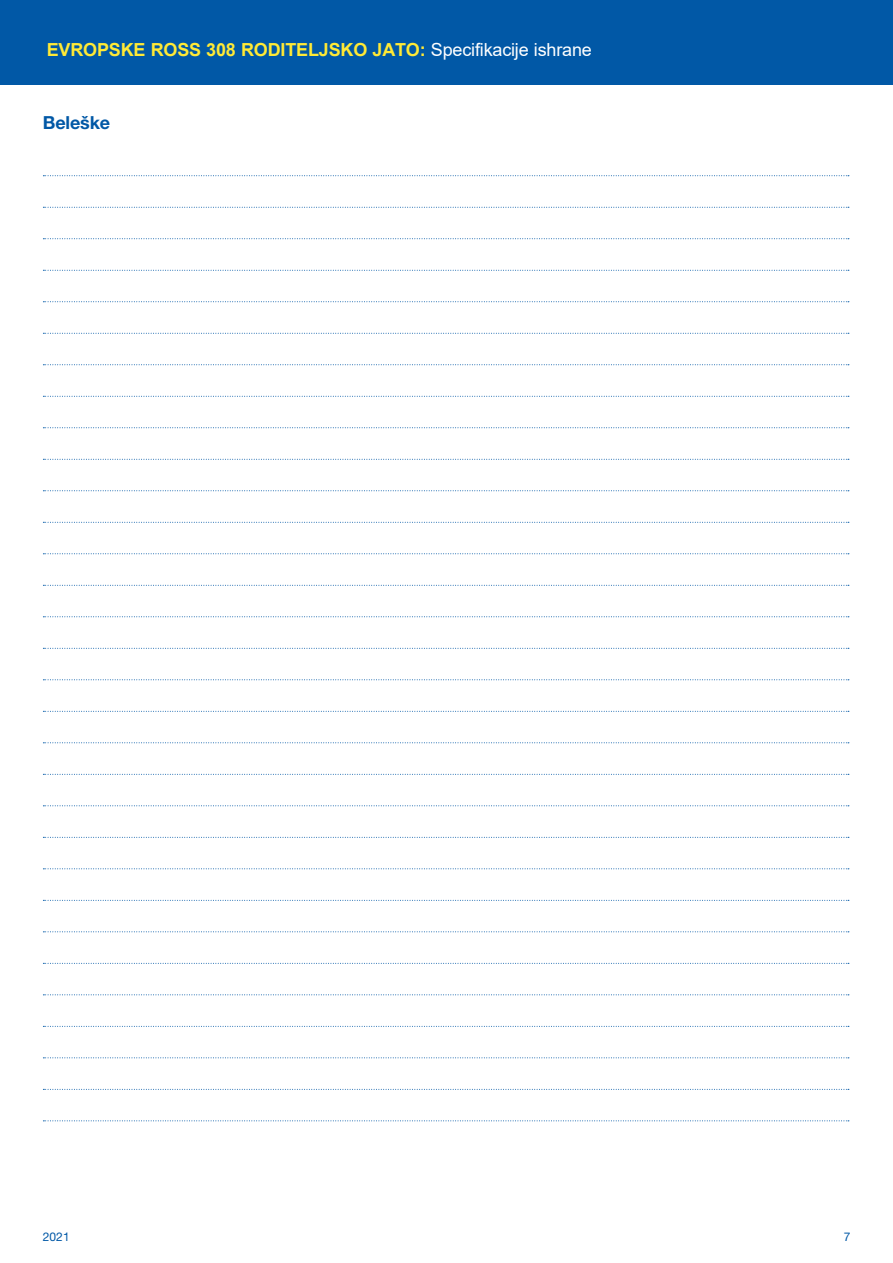
<style>
.page{position:relative;width:893px;height:1263px;background:#fff}
.page>*{position:absolute;margin:0;border:0;box-sizing:border-box;transform-origin:0 0}
.t1{font:700 18px "Arial";letter-spacing:-.01em;color:#ffea36}
.t2{font:700 18px "Helvetica Neue LT Std";letter-spacing:-.01em;color:#0158a6}
.t3{font:12px "Helvetica Neue LT Std";color:#0158a6}
.s1{font-weight:400;color:#fff}
</style>
<div class="page">
<div style="left:0;top:0;width:893px;height:85px;background:#0158a6"></div>
<svg style="left:43px;top:175px;width:806px;height:1px"></svg>
<svg style="left:43px;top:207px;width:806px;height:1px"></svg>
<svg style="left:43px;top:238px;width:806px;height:1px"></svg>
<svg style="left:43px;top:270px;width:806px;height:1px"></svg>
<svg style="left:43px;top:301px;width:806px;height:1px"></svg>
<svg style="left:43px;top:333px;width:806px;height:1px"></svg>
<svg style="left:43px;top:364px;width:806px;height:1px"></svg>
<svg style="left:43px;top:396px;width:806px;height:1px"></svg>
<svg style="left:43px;top:427px;width:806px;height:1px"></svg>
<svg style="left:43px;top:459px;width:806px;height:1px"></svg>
<svg style="left:43px;top:490px;width:806px;height:1px"></svg>
<svg style="left:43px;top:522px;width:806px;height:1px"></svg>
<svg style="left:43px;top:553px;width:806px;height:1px"></svg>
<svg style="left:43px;top:585px;width:806px;height:1px"></svg>
<svg style="left:43px;top:616px;width:806px;height:1px"></svg>
<svg style="left:43px;top:648px;width:806px;height:1px"></svg>
<svg style="left:43px;top:679px;width:806px;height:1px"></svg>
<svg style="left:43px;top:711px;width:806px;height:1px"></svg>
<svg style="left:43px;top:742px;width:806px;height:1px"></svg>
<svg style="left:43px;top:774px;width:806px;height:1px"></svg>
<svg style="left:43px;top:805px;width:806px;height:1px"></svg>
<svg style="left:43px;top:837px;width:806px;height:1px"></svg>
<svg style="left:43px;top:868px;width:806px;height:1px"></svg>
<svg style="left:43px;top:900px;width:806px;height:1px"></svg>
<svg style="left:43px;top:931px;width:806px;height:1px"></svg>
<svg style="left:43px;top:963px;width:806px;height:1px"></svg>
<svg style="left:43px;top:994px;width:806px;height:1px"></svg>
<svg style="left:43px;top:1026px;width:806px;height:1px"></svg>
<svg style="left:43px;top:1057px;width:806px;height:1px"></svg>
<svg style="left:43px;top:1089px;width:806px;height:1px"></svg>
<svg style="left:43px;top:1120px;width:806px;height:1px"></svg>
<p class="t1" style="left:47px;top:37px;width:547px">EVROPSKE ROSS 308 RODITELJSKO JATO: <span class="s1">Specifikacije ishrane</span></p>
<p class="t2" style="left:43px;top:111px;width:69px">Beleške</p>
<p class="t3" style="left:43px;top:1229px;width:28px">2021</p>
<p class="t3" style="left:844px;top:1229px;width:8px">7</p>
</div>
